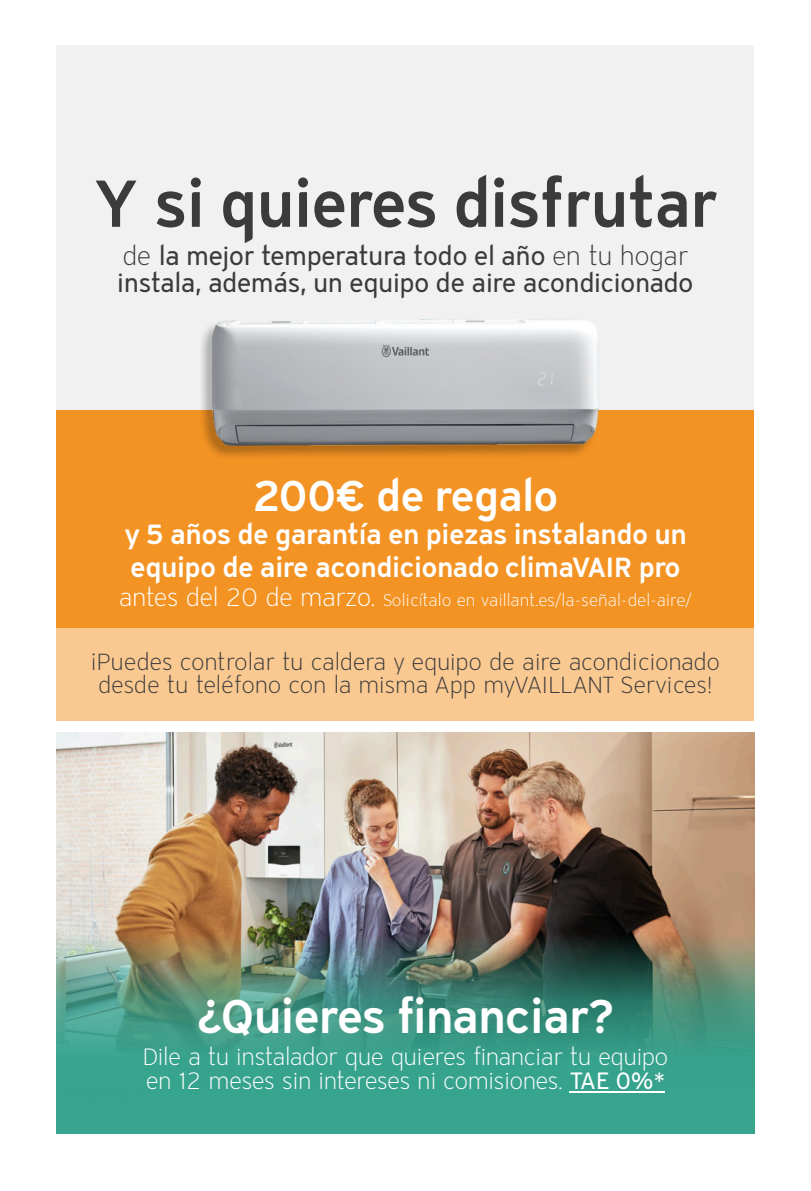
<style>
.page{position:relative;width:811px;height:1191px;background:#fff}
.page>*{position:absolute;margin:0;border:0;box-sizing:border-box;transform-origin:0 0}
.t1{font:600 66px "Vaillant 14";letter-spacing:-.02em;color:#3c3b3b}
.t2{font:600 48px "Vaillant 14";letter-spacing:-.02em;color:#fff}
.t3{font:600 43.8px "Vaillant 14";letter-spacing:-.02em;color:#fff}
.t4{font:600 28.2px/32.8px "Vaillant 14";letter-spacing:-.02em;color:#fff}
.t5{font:26.6px/26.6px "Vaillant 14";letter-spacing:-.02em;color:#3c3b3b}
.t6{font:300 24px/24px "Vaillant 14";letter-spacing:-.02em;color:#fff}
.t7{font:300 23.6px/23.4px "Vaillant 14";letter-spacing:-.015em;color:#3c3b3b;text-align:center}
.t8{font:300 17px "Vaillant 14";color:#fff}
.s1{font-weight:300}
.s2{font-size:25.6px}
.s3{font-weight:400}
</style>
<div class="page">
<div style="left:57px;top:45px;width:697px;height:427px;background:#f1f1f1"></div>
<img style="left:57px;top:732px;width:697px;height:201px">
<div style="left:57px;top:410px;width:697px;height:218px;background:#f39324"></div>
<div style="left:57px;top:628px;width:697px;height:93px;background:#f9c991"></div>
<img style="left:201px;top:319px;width:387px;height:138px">
<img style="left:212px;top:320px;width:387px;height:126px">
<img style="left:57px;top:933px;width:697px;height:201px">
<hr style="left:569px;top:1091px;width:96px;height:1px;background:#fff">
<h1 class="t1" style="left:93px;top:175px;width:626px">Y si quieres disfrutar</h1>
<p class="t5" style="left:117px;top:244px;width:578px"><span class="s1">de</span> la mejor temperatura todo el año <span class="s1">en tu hogar </span>instala, además, un equipo de aire acondicionado</p>
<h3 class="t3" style="left:252px;top:477px;width:308px">200€ de regalo</h3>
<p class="t4" style="left:124px;top:520px;width:564px">y 5 años de garantía en piezas instalando un equipo de aire acondicionado climaVAIR pro</p>
<p class="t8" style="left:119px;top:593px;width:574px"><span class="s2">antes del 20 de marzo.</span> Solicítalo en vaillant.es/la-señal-del-aire/</p>
<p class="t7" style="left:91px;top:651px;width:631px">¡Puedes controlar tu caldera y equipo de aire acondicionado desde tu teléfono con la misma App myVAILLANT Services!</p>
<h2 class="t2" style="left:196px;top:994px;width:420px">¿Quieres financiar?</h2>
<p class="t6" style="left:142px;top:1046px;width:527px">Dile a tu instalador que quieres financiar tu equipo en 12 meses sin intereses ni comisiones. <span class="s3">TAE 0%*</span></p>
</div>
